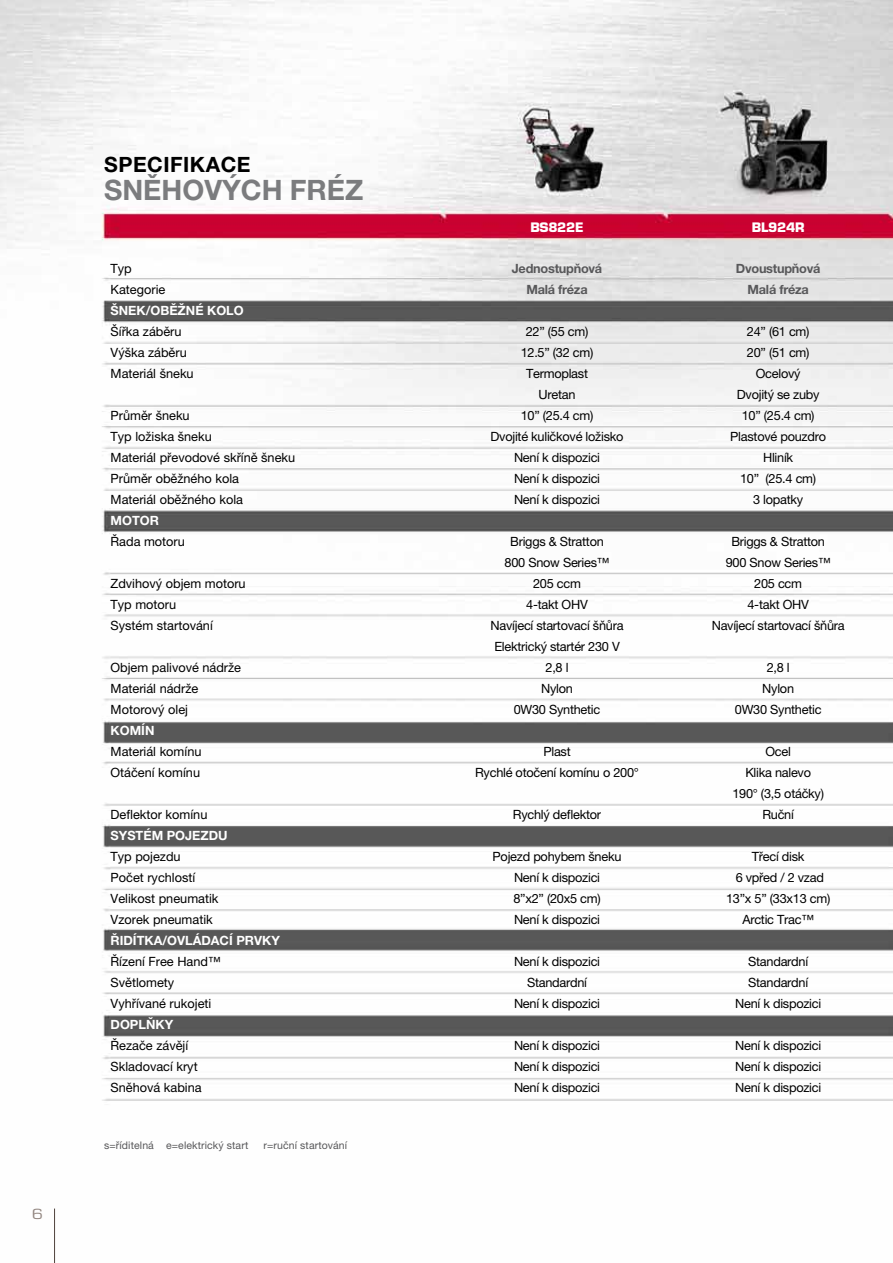
<style>
.page{position:relative;width:893px;height:1263px;background:#fff}
.page>*{position:absolute;margin:0;border:0;box-sizing:border-box;transform-origin:0 0}
.t1{font:700 28.2px "Helvetica Neue LT Pro";color:#7b7c7e}
.t2{font:700 21.15px "Helvetica Neue LT Pro";letter-spacing:.025em;color:#000}
.t3{font:15.3px "Eurostile T";color:#928680;scale:1.18 1}
.t4{font:12.75px/21px "Helvetica Neue LT Pro";letter-spacing:-.02em;color:#000;text-align:center}
.t5{font:12.75px/21px "Helvetica Neue LT Pro";color:#000}
.t6{font:700 12.75px "Helvetica Neue LT Pro";color:#fff}
.t7{font:700 12.75px/21px "Helvetica Neue LT Pro";letter-spacing:-.02em;color:#58585a;text-align:center}
.t8{font:700 12.75px "Eurostile LT Std";letter-spacing:-.02em;color:#fff}
.t9{font:10.5px "Helvetica Neue LT Pro";letter-spacing:.01em;color:#58585a}
</style>
<div class="page">
<img style="left:0;top:0;width:893px;height:1263px">
<hr style="left:54px;top:1208px;width:1px;height:55px;background:#574a44">
<p class="t3" style="left:32px;top:1206px;width:11px">6</p>
<h2 class="t2" style="left:104px;top:151px;width:148px">SPECIFIKACE</h2>
<h1 class="t1" style="left:104px;top:173px;width:261px">SNĚHOVÝCH FRÉZ</h1>
<p class="t5" style="left:111px;top:257px;width:56px">Typ<br>Kategorie</p>
<p class="t6" style="left:111px;top:302px;width:10px">ŠNEK</p>
<p class="t6" style="left:146px;top:302px;width:15px">/OBĚ</p>
<p class="t6" style="left:178px;top:302px;width:40px">ŽNÉ KOLO</p>
<p class="t5" style="left:111px;top:320px;width:85px">Šířka záběru<br>Výška záběru<br>Materiál šneku</p>
<p class="t5" style="left:111px;top:404px;width:186px">Průměr šneku<br>Typ ložiska šneku<br>Materiál převodové skříně šneku<br>Průměr oběžného kola<br>Materiál oběžného kola</p>
<p class="t6" style="left:111px;top:512px;width:22px">MOTOR</p>
<p class="t5" style="left:111px;top:530px;width:76px">Řada motoru</p>
<p class="t5" style="left:111px;top:572px;width:137px">Zdvihový objem motoru<br>Typ motoru<br>Systém startování</p>
<p class="t5" style="left:111px;top:656px;width:132px">Objem palivové nádrže<br>Materiál nádrže<br>Motorový olej</p>
<p class="t6" style="left:111px;top:722px;width:19px">KOMÍN</p>
<p class="t5" style="left:111px;top:740px;width:92px">Materiál komínu<br>Otáčení komínu</p>
<p class="t5" style="left:111px;top:803px;width:98px">Deflektor komínu</p>
<p class="t6" style="left:111px;top:827px;width:27px">SYSTÉM</p>
<p class="t6" style="left:167px;top:827px;width:35px">POJEZD</p>
<p class="t6" style="left:218px;top:827px;width:11px">U</p>
<p class="t5" style="left:111px;top:845px;width:109px">Typ pojezdu<br>Počet rychlostí<br>Velikost pneumatik<br>Vzorek pneumatik</p>
<p class="t6" style="left:111px;top:932px;width:18px">ŘIDÍTKA</p>
<p class="t6" style="left:162px;top:932px;width:14px">/OVL</p>
<p class="t6" style="left:193px;top:932px;width:18px">ÁDACÍ</p>
<p class="t6" style="left:236px;top:932px;width:10px">PRVK</p>
<p class="t6" style="left:271px;top:932px;width:10px">Y</p>
<p class="t5" style="left:111px;top:950px;width:112px">Řízení Free Hand™<br>Světlomety<br>Vyhřívané rukojeti</p>
<p class="t6" style="left:111px;top:1016px;width:19px">DOPL</p>
<p class="t6" style="left:146px;top:1016px;width:29px">ŇKY</p>
<p class="t5" style="left:111px;top:1034px;width:93px">Řezače závějí<br>Skladovací kryt<br>Sněhová kabina</p>
<p class="t9" style="left:104px;top:1139px;width:146px">s=říditelná e=elektrický start</p>
<p class="t9" style="left:264px;top:1139px;width:85px">r=ruční startování</p>
<p class="t8" style="left:530px;top:219px;width:55px">BS822E</p>
<p class="t8" style="left:752px;top:219px;width:54px">BL924R</p>
<p class="t7" style="left:512px;top:257px;width:92px">JEDNOSTUPŇOVÁ<br>MALÁ FRÉZA</p>
<p class="t4" style="left:491px;top:321px;width:134px">22” (55 cm)<br>12.5” (32 cm)<br>Termoplast<br>Uretan<br>10” (25.4 cm)<br>Dvojité kuličkové ložisko<br>Není k dispozici<br>Není k dispozici<br>Není k dispozici</p>
<p class="t4" style="left:491px;top:531px;width:134px">Briggs &amp; Stratton<br>800 Snow Series™<br>205 ccm<br>4-takt OHV<br>Navíjecí startovací šňůra<br>Elektrický startér 230 V<br>2,8 l<br>Nylon<br>0W30 Synthetic</p>
<p class="t4" style="left:475px;top:741px;width:165px">Plast<br>Rychlé otočení komínu o 200°</p>
<p class="t4" style="left:513px;top:804px;width:90px">Rychlý deflektor</p>
<p class="t4" style="left:493px;top:845px;width:130px">Pojezd pohybem šneku<br>Není k dispozici<br>8”x2” (20x5 cm)<br>Není k dispozici</p>
<p class="t4" style="left:514px;top:950px;width:88px">Není k dispozici<br>Standardní<br>Není k dispozici</p>
<p class="t4" style="left:514px;top:1034px;width:88px;text-align:justify">Není k dispozici Není k dispozici Není k dispozici</p>
<p class="t7" style="left:736px;top:257px;width:86px">DVOUSTUPŇOVÁ<br>MALÁ FRÉZA</p>
<p class="t4" style="left:730px;top:320px;width:97px">24” (61 cm)<br>20” (51 cm)<br>Ocelový<br>Dvojitý se zuby<br>10” (25.4 cm)<br>Plastové pouzdro<br>Hliník<br>10” (25.4 cm)<br>3 lopatky</p>
<p class="t4" style="left:712px;top:530px;width:134px">Briggs &amp; Stratton<br>900 Snow Series™<br>205 ccm<br>4-takt OHV<br>Navíjecí startovací šňůra</p>
<p class="t4" style="left:735px;top:656px;width:88px">2,8 l<br>Nylon<br>0W30 Synthetic</p>
<p class="t4" style="left:732px;top:740px;width:93px">Ocel<br>Klika nalevo<br>190° (3,5 otáčky)<br>Ruční</p>
<p class="t4" style="left:726px;top:845px;width:106px">Třecí disk<br>6 vpřed / 2 vzad<br>13”x 5” (33x13 cm)<br>Arctic Trac™</p>
<p class="t4" style="left:735px;top:950px;width:88px">Standardní<br>Standardní<br>Není k dispozici</p>
<p class="t4" style="left:735px;top:1034px;width:88px;text-align:justify">Není k dispozici Není k dispozici Není k dispozici</p>
</div>
